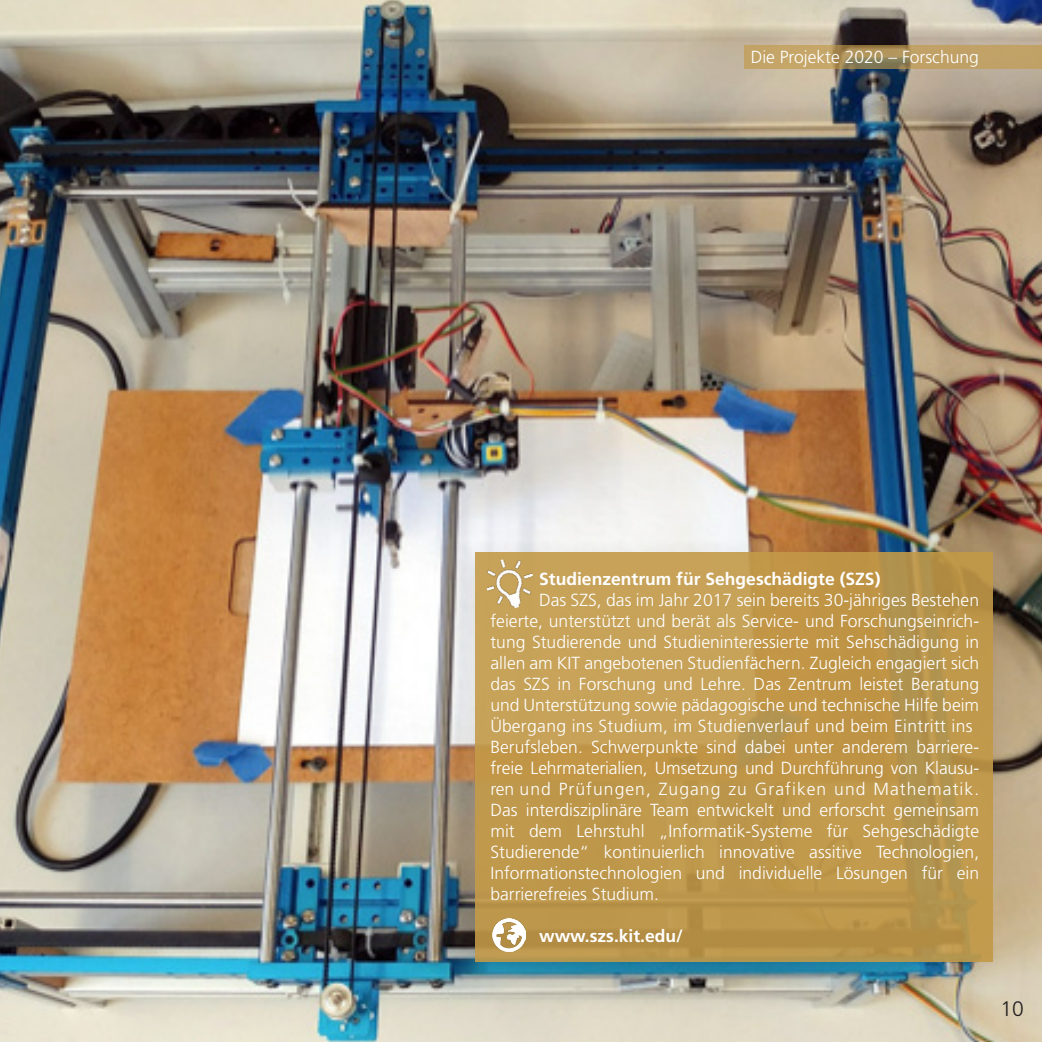
<style>
.page{position:relative;width:1042px;height:1042px;background:#fff}
.page>*{position:absolute;margin:0;border:0;box-sizing:border-box;transform-origin:0 0}
.t1{font:300 21px "Frutiger LT Std";color:#231f20}
.t2{font:300 17.5px/21px "Frutiger LT Std";color:#fff;text-align:justify}
.t3{font:700 17.5px "Frutiger LT Std";color:#fff}
</style>
<div class="page">
<img style="left:0;top:0;width:1042px;height:1042px">
<svg style="left:744px;top:45px;width:298px;height:23px;background:#b89b62"></svg>
<div style="left:431px;top:530px;width:573px;height:465px;background:#231f20;opacity:.14"></div>
<div style="left:475px;top:552px;width:517px;height:409px;background:linear-gradient(to right,#c49e52,#b99449)"></div>
<img style="left:480px;top:552px;width:61px;height:63px">
<img style="left:493px;top:918px;width:32px;height:33px">
<p class="t2" style="left:751px;top:47px;width:230px">Die Projekte 2020 – Forschung</p>
<p class="t3" style="left:539px;top:569px;width:343px">Studienzentrum für Sehgeschädigte (SZS)</p>
<p class="t2" style="left:490px;top:590px;width:490px;text-indent:49px">Das SZS, das im Jahr 2017 sein bereits 30-jähriges Bestehen feierte, unterstützt und berät als Service- und Forschungseinrich&shy;tung Studierende und Studieninteressierte mit Sehschädigung in allen am KIT angebotenen Studienfächern. Zugleich engagiert sich das SZS in Forschung und Lehre. Das Zentrum leistet Beratung und Unterstützung sowie pädagogische und technische Hilfe beim Übergang ins Studium, im Studienverlauf und beim Eintritt ins</p>
<p class="t2" style="left:490px;top:737px;width:490px">Berufsleben. Schwerpunkte sind dabei unter anderem barriere&shy;freie Lehrmaterialien, Umsetzung und Durchführung von Klausu&shy;ren und Prüfungen, Zugang zu Grafiken und Mathematik.<br>Das interdisziplinäre Team entwickelt und erforscht gemeinsam mit dem Lehrstuhl „Informatik-Systeme für Sehgeschädigte</p>
<p class="t2" style="left:490px;top:842px;width:490px">Studierende“ kontinuierlich innovative assitive Technologien,</p>
<p class="t2" style="left:490px;top:863px;width:490px">Informationstechnologien und individuelle Lösungen für ein</p>
<p class="t2" style="left:490px;top:884px;width:170px">barrierefreies Studium.</p>
<p class="t3" style="left:539px;top:926px;width:145px">www.szs.kit.edu/</p>
<p class="t1" style="left:1000px;top:997px;width:25px">10</p>
</div>
